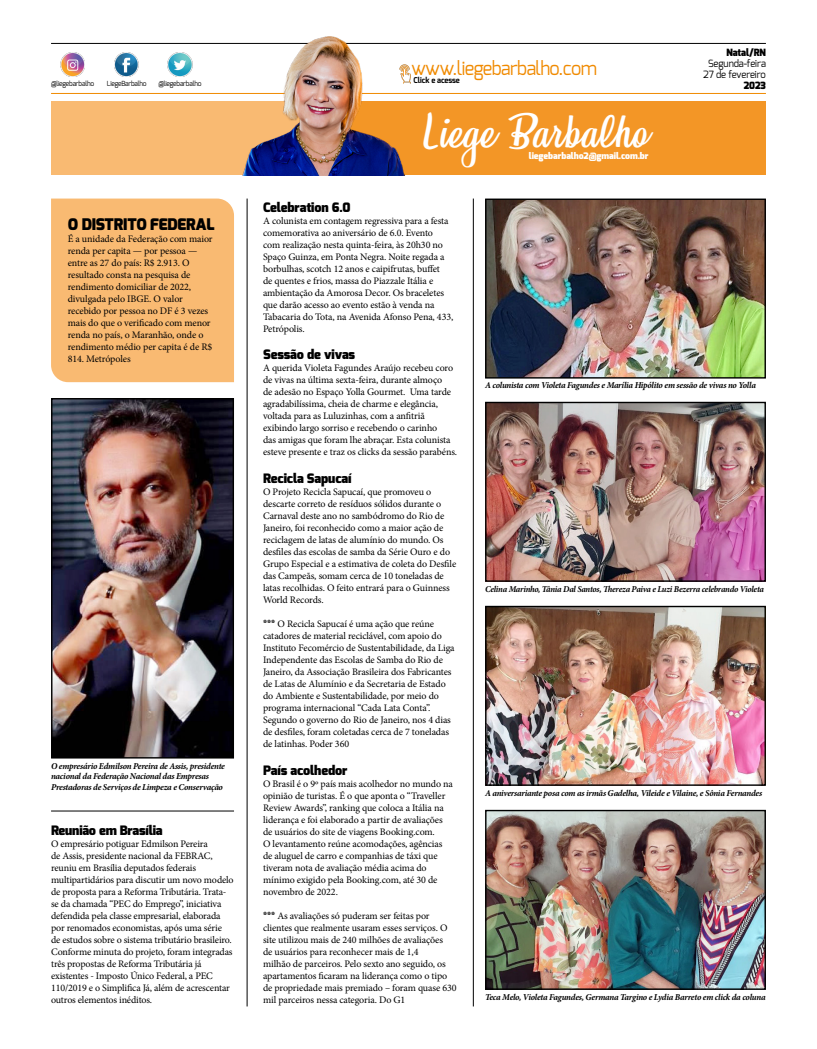
<style>
.page{position:relative;width:817px;height:1049px;background:#fff}
.page>*{position:absolute;margin:0;border:0;box-sizing:border-box;transform-origin:0 0}
.t1{font:41px "Honeymoon Personal Use";color:#fff}
.t2{font:19.1px "Exo";letter-spacing:-.03em;color:#f08a00;scale:.95 1}
.t3{font:900 16px "Exo";letter-spacing:-.01em;color:#000}
.t4{font:900 13px "Exo";letter-spacing:-.01em;color:#000}
.t5{font:10px/12px "Minion Pro";letter-spacing:-.01em;color:#000}
.t6{font:10px/11px "Exo";letter-spacing:-.01em;color:#000;text-align:center;scale:.95 1}
.t7{font:900 10px "Exo";letter-spacing:-.01em;color:#000;scale:.95 1}
.t8{font:italic 700 9px/10.8px "Minion Pro";letter-spacing:-.03em;color:#000}
.t9{font:italic 700 9px "Minion Pro";letter-spacing:-.03em;color:#000;scale:.96 1}
.t10{font:900 9px "Exo";letter-spacing:-.01em;color:#fff}
.t11{font:700 8px "Exo";letter-spacing:-.01em;color:#000;scale:.95 1}
.t12{font:7px "Exo";letter-spacing:-.03em;color:#000;scale:.95 1}
.s1{font-family:"Exo";font-weight:900}
</style>
<div class="page">
<img style="left:487px;top:404px;width:276px;height:176px">
<div style="left:485px;top:402px;width:280px;height:180px;border:1px solid #000"></div>
<img style="left:487px;top:201px;width:276px;height:176px">
<div style="left:485px;top:199px;width:280px;height:180px;border:1px solid #000"></div>
<img style="left:487px;top:608px;width:276px;height:176px">
<div style="left:485px;top:606px;width:280px;height:180px;border:1px solid #000"></div>
<img style="left:487px;top:812px;width:276px;height:176px">
<div style="left:485px;top:810px;width:280px;height:180px;border:1px solid #000"></div>
<hr style="left:51px;top:43px;width:714px;height:1px;background:#000">
<hr style="left:51px;top:93px;width:714px;height:1px;background:#f08a00">
<img style="left:60px;top:52px;width:25px;height:24px">
<img style="left:114px;top:52px;width:25px;height:24px">
<img style="left:168px;top:52px;width:24px;height:24px">
<div style="left:51px;top:101px;width:595px;height:74px;background:#f9ba72"></div>
<div style="left:329px;top:101px;width:436px;height:74px;background:#f39626"></div>
<img style="left:217px;top:36px;width:209px;height:139px">
<img style="left:394px;top:63px;width:21px;height:21px">
<div style="left:51px;top:199px;width:183px;height:183px;background:#f9ba72"></div>
<hr style="left:247px;top:199px;width:1px;height:807px;background:#000">
<hr style="left:473px;top:199px;width:1px;height:807px;background:#000">
<hr style="left:51px;top:811px;width:183px;height:1px;background:#000">
<img style="left:53px;top:400px;width:179px;height:356px">
<div style="left:51px;top:398px;width:183px;height:360px;border:1px solid #000"></div>
<p class="t12" style="left:51px;top:79px;width:47px">@liegebarbalho</p>
<p class="t12" style="left:107px;top:79px;width:43px">LiegeBarbalho</p>
<p class="t12" style="left:158px;top:79px;width:47px">@liegebarbalho</p>
<h3 class="t3" style="left:68px;top:214px;width:148px">O DISTRITO FEDERAL</h3>
<p class="t5" style="left:68px;top:233px;width:146px">É a unidade da Federação com maior renda per capita — por pessoa — entre as 27 do país: R$ 2.913. O resultado consta na pesquisa de rendimento domiciliar de 2022, divulgada pelo IBGE. O valor recebido por pessoa no DF é 3 vezes mais do que o verificado com menor renda no país, o Maranhão, onde o rendimento médio per capita é de R$<br>814. Metrópoles</p>
<p class="t8" style="left:51px;top:760px;width:175px">O empresário Edmilson Pereira de Assis, presidente nacional da Federação Nacional das Empresas<br>Prestadoras de Serviços de Limpeza e Conservação</p>
<h3 class="t4" style="left:51px;top:821px;width:113px">Reunião em Brasília</h3>
<p class="t5" style="left:51px;top:837px;width:184px">O empresário potiguar Edmilson Pereira<br>de Assis, presidente nacional da FEBRAC, reuniu em Brasília deputados federais multipartidários para discutir um novo modelo de proposta para a Reforma Tributária. Trata&shy;se da chamada “PEC do Emprego”, iniciativa defendida pela classe empresarial, elaborada por renomados economistas, após uma série de estudos sobre o sistema tributário brasileiro.<br>Conforme minuta do projeto, foram integradas três propostas de Reforma Tributária já existentes - Imposto Único Federal, a PEC 110/2019 e o Simplifica Já, além de acrescentar outros elementos inéditos.</p>
<h2 class="t2" style="left:411px;top:56px;width:197px">www.liegebarbalho.com</h2>
<p class="t11" style="left:413px;top:75px;width:50px">Click e acesse</p>
<h1 class="t1" style="left:424px;top:108px;width:225px">Liege Barbalho</h1>
<p class="t10" style="left:529px;top:150px;width:121px">liegebarbalho2@gmail.com.br</p>
<p class="t7" style="left:726px;top:46px;width:43px">Natal/RN</p>
<p class="t6" style="left:703px;top:58px;width:68px">Segunda-feira<br>27 de fevereiro</p>
<p class="t7" style="left:743px;top:79px;width:25px">2023</p>
<h3 class="t4" style="left:263px;top:199px;width:89px">Celebration 6.0</h3>
<p class="t5" style="left:263px;top:215px;width:192px">A colunista em contagem regressiva para a festa comemorativa ao aniversário de 6.0. Evento<br>com realização nesta quinta-feira, às 20h30 no Spaço Guinza, em Ponta Negra. Noite regada a borbulhas, scotch 12 anos e caipifrutas, buffet<br>de quentes e frios, massa do Piazzale Itália e ambientação da Amorosa Decor. Os braceletes que darão acesso ao evento estão à venda na Tabacaria do Tota, na Avenida Afonso Pena, 433, Petrópolis.</p>
<h3 class="t4" style="left:263px;top:346px;width:94px">Sessão de vivas</h3>
<p class="t5" style="left:263px;top:362px;width:196px">A querida Violeta Fagundes Araújo recebeu coro de vivas na última sexta-feira, durante almoço<br>de adesão no Espaço Yolla Gourmet. Uma tarde agradabilíssima, cheia de charme e elegância, voltada para as Luluzinhas, com a anfitriã exibindo largo sorriso e recebendo o carinho<br>das amigas que foram lhe abraçar. Esta colunista esteve presente e traz os clicks da sessão parabéns.</p>
<h3 class="t4" style="left:263px;top:470px;width:90px">Recicla Sapucaí</h3>
<p class="t5" style="left:263px;top:486px;width:195px">O Projeto Recicla Sapucaí, que promoveu o descarte correto de resíduos sólidos durante o Carnaval deste ano no sambódromo do Rio de Janeiro, foi reconhecido como a maior ação de reciclagem de latas de alumínio do mundo. Os desfiles das escolas de samba da Série Ouro e do Grupo Especial e a estimativa de coleta do Desfile das Campeãs, somam cerca de 10 toneladas de latas recolhidas. O feito entrará para o Guinness World Records.</p>
<p class="t5" style="left:263px;top:618px;width:193px"><span class="s1">***</span> O Recicla Sapucaí é uma ação que reúne catadores de material reciclável, com apoio do Instituto Fecomércio de Sustentabilidade, da Liga Independente das Escolas de Samba do Rio de Janeiro, da Associação Brasileira dos Fabricantes de Latas de Alumínio e da Secretaria de Estado do Ambiente e Sustentabilidade, por meio do programa internacional “Cada Lata Conta”.<br>Segundo o governo do Rio de Janeiro, nos 4 dias de desfiles, foram coletadas cerca de 7 toneladas de latinhas. Poder 360</p>
<h3 class="t4" style="left:263px;top:761px;width:86px">País acolhedor</h3>
<p class="t5" style="left:263px;top:777px;width:191px">O Brasil é o 9º país mais acolhedor no mundo na opinião de turistas. É o que aponta o “Traveller Review Awards”, ranking que coloca a Itália na liderança e foi elaborado a partir de avaliações de usuários do site de viagens Booking.com.<br>O levantamento reúne acomodações, agências de aluguel de carro e companhias de táxi que tiveram nota de avaliação média acima do mínimo exigido pela Booking.com, até 30 de novembro de 2022.</p>
<p class="t5" style="left:263px;top:909px;width:195px"><span class="s1">***</span> As avaliações só puderam ser feitas por clientes que realmente usaram esses serviços. O site utilizou mais de 240 milhões de avaliações<br>de usuários para reconhecer mais de 1,4<br>milhão de parceiros. Pelo sexto ano seguido, os apartamentos ficaram na liderança como o tipo de propriedade mais premiado – foram quase 630 mil parceiros nessa categoria. Do G1</p>
<p class="t8" style="left:485px;top:379px;width:272px">A colunista com Violeta Fagundes e Marília Hipólito em sessão de vivas no Yolla</p>
<p class="t9" style="left:485px;top:583px;width:292px">Celina Marinho, Tânia Dal Santos, Thereza Paiva e Luzi Bezerra celebrando Violeta</p>
<p class="t8" style="left:485px;top:787px;width:278px">A aniversariante posa com as irmãs Gadelha, Vileide e Vilaine, e Sônia Fernandes</p>
<p class="t8" style="left:485px;top:991px;width:282px">Teca Melo, Violeta Fagundes, Germana Targino e Lydia Barreto em click da coluna</p>
</div>
